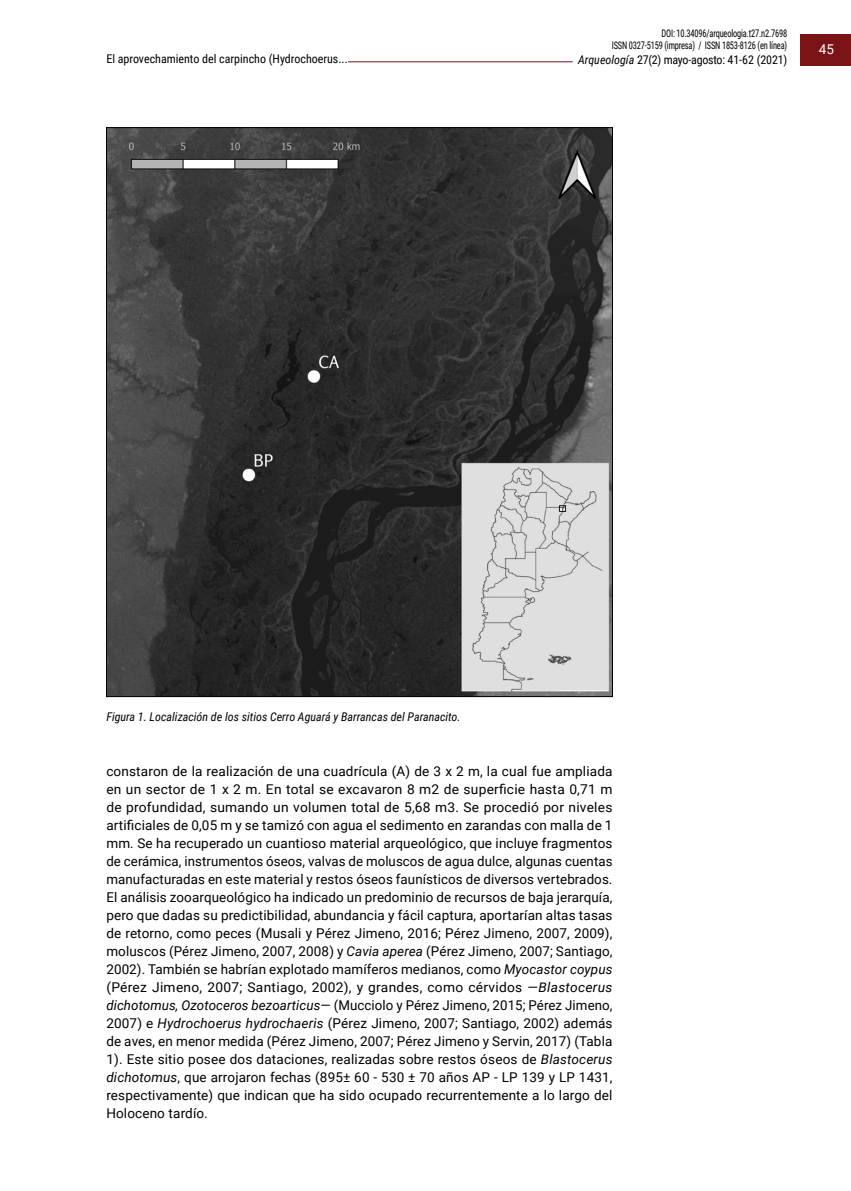
<style>
.page{position:relative;width:851px;height:1191px;background:#fff}
.page>*{position:absolute;margin:0;border:0;box-sizing:border-box;transform-origin:0 0}
.t1{font:13.5px/18px "Roboto";letter-spacing:.01em;color:#000;text-align:justify}
.t2{font:13.5px "Roboto";color:#fff}
.t3{font:italic 12px "Roboto Condensed";color:#000}
.t4{font:12px "Roboto Condensed";color:#000}
.t5{font:12px "Roboto Condensed";letter-spacing:-.02em;color:#000}
.t6{font:10.5px/12.6px "Roboto Condensed";letter-spacing:-.02em;color:#000;text-align:right;scale:.8 1}
.s1{font-style:italic}
</style>
<div class="page">
<hr style="left:112px;top:61px;width:616px;height:1px;background:#7a1315">
<div style="left:572px;top:53px;width:215px;height:15px;background:#fff"></div>
<div style="left:799px;top:35px;width:51px;height:31px;background:#7a1315"></div>
<div style="left:106px;top:52px;width:242px;height:15px;background:#fff"></div>
<img style="left:108px;top:129px;width:502px;height:566px">
<p class="t4" style="left:106px;top:50px;width:243px">El aprovechamiento del carpincho (Hydrochoerus...</p>
<p class="t6" style="left:611px;top:26px;width:221px">DOI: 10.34096/arqueologia.t27.n2.7698<br>ISSN 0327-5159 (impresa) / ISSN 1853-8126 (en línea)</p>
<p class="t5" style="left:578px;top:51px;width:210px"><span class="s1">Arqueología</span> 27(2) mayo-agosto: 41-62 (2021)</p>
<p class="t2" style="left:818px;top:39px;width:17px">45</p>
<p class="t3" style="left:106px;top:708px;width:355px">Figura 1. Localización de los sitios Cerro Aguará y Barrancas del Paranacito.</p>
<p class="t1" style="left:106px;top:761px;width:507px">constaron de la realización de una cuadrícula (A) de 3 x 2 m, la cual fue ampliada en un sector de 1 x 2 m. En total se excavaron 8 m2 de superficie hasta 0,71 m de profundidad, sumando un volumen total de 5,68 m3. Se procedió por niveles artificiales de 0,05 m y se tamizó con agua el sedimento en zarandas con malla de 1 mm. Se ha recuperado un cuantioso material arqueológico, que incluye fragmentos de cerámica, instrumentos óseos, valvas de moluscos de agua dulce, algunas cuentas manufacturadas en este material y restos óseos faunísticos de diversos vertebrados.<br>El análisis zooarqueológico ha indicado un predominio de recursos de baja jerarquía, pero que dadas su predictibilidad, abundancia y fácil captura, aportarían altas tasas de retorno, como peces (Musali y Pérez Jimeno, 2016; Pérez Jimeno, 2007, 2009), moluscos (Pérez Jimeno, 2007, 2008) y <span class="s1">Cavia aperea</span> (Pérez Jimeno, 2007; Santiago, 2002). También se habrían explotado mamíferos medianos, como <span class="s1">Myocastor coypus </span>(Pérez Jimeno, 2007; Santiago, 2002), y grandes, como cérvidos —<span class="s1">Blastocerus dichotomus, Ozotoceros bezoarticus</span>— (Mucciolo y Pérez Jimeno, 2015; Pérez Jimeno, 2007) e <span class="s1">Hydrochoerus hydrochaeris</span> (Pérez Jimeno, 2007; Santiago, 2002) además de aves, en menor medida (Pérez Jimeno, 2007; Pérez Jimeno y Servin, 2017) (Tabla 1). Este sitio posee dos dataciones, realizadas sobre restos óseos de <span class="s1">Blastocerus dichotomus</span>, que arrojaron fechas (895± 60 - 530 ± 70 años AP - LP 139 y LP 1431, respectivamente) que indican que ha sido ocupado recurrentemente a lo largo del Holoceno tardío.</p>
</div>
